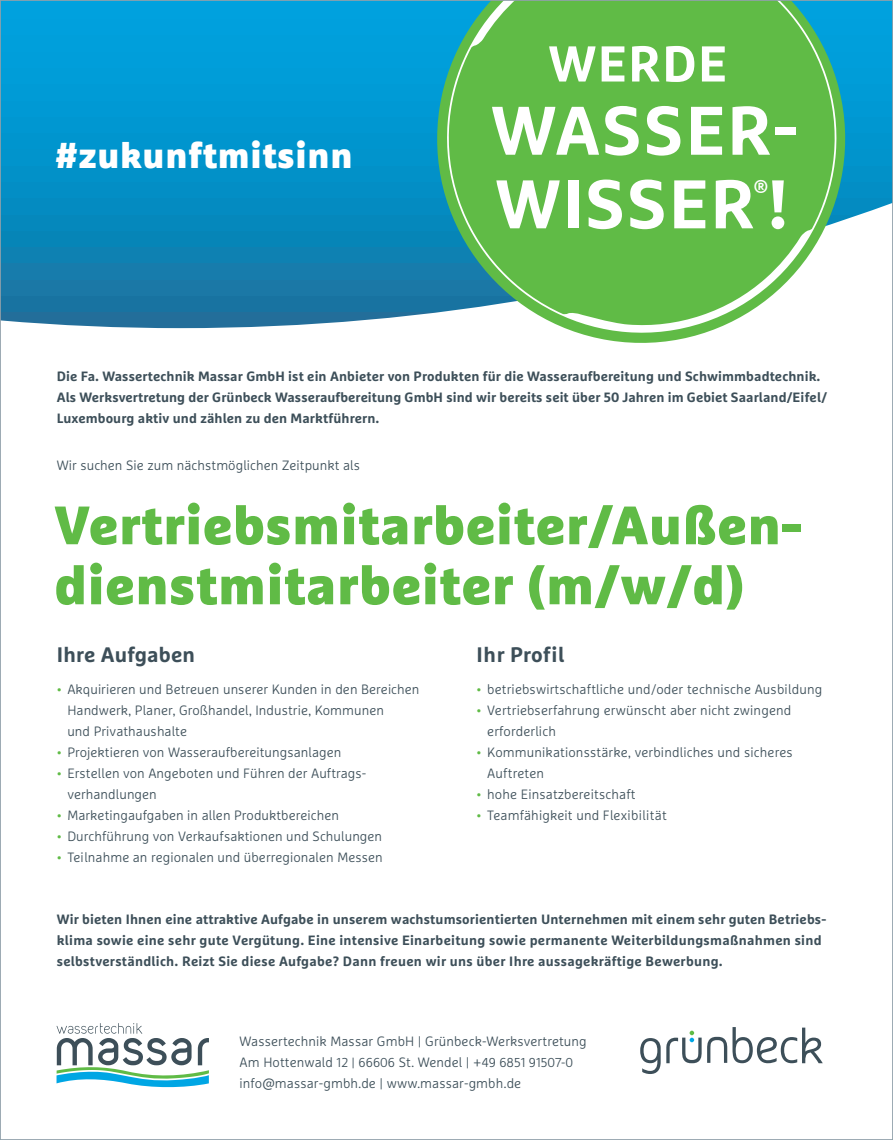
<style>
.page{position:relative;width:893px;height:1140px;background:#fff}
.page>*{position:absolute;margin:0;border:0;box-sizing:border-box;transform-origin:0 0}
.t1{font:700 68.55px/73.5px "Marselis Pro";letter-spacing:.03em;color:#fff}
.t2{font:900 54px/60px "Marselis Pro";letter-spacing:.01em;color:#60bb46}
.t3{font:700 50.25px "Marselis Pro";letter-spacing:.03em;color:#fff}
.t4{font:900 36px "Marselis Pro";letter-spacing:.02em;color:#fff}
.t5{font:700 21.15px "Marselis Pro";color:#fff}
.t6{font:700 21px "Marselis Pro";letter-spacing:.01em;color:#3d4f59}
.t7{font:700 21px "Marselis Pro";letter-spacing:.03em;color:#3d4f59}
.t8{font:300 13.5px/21px "Marselis Pro";letter-spacing:.005em;color:#3d4f59}
.t9{font:700 13.5px/21px "Marselis Pro";letter-spacing:.01em;color:#3d4f59}
.s1{color:#60bb46}
.s2{font-size:12.9px}
</style>
<div class="page">
<svg style="left:2px;top:2px;width:889px;height:326px;background:#0f93c7"></svg>
<svg style="left:422px;top:2px;width:438px;height:341px"></svg>
<svg style="left:441px;top:2px;width:401px;height:332px;background:#6abf5f"></svg>
<svg style="left:640px;top:1027px;width:183px;height:47px"></svg>
<svg style="left:57px;top:1023px;width:152px;height:65px"></svg>
<h3 class="t4" style="left:55px;top:133px;width:299px">#zukunftmitsinn</h3>
<h3 class="t3" style="left:548px;top:32px;width:180px">WERDE</h3>
<h1 class="t1" style="left:491px;top:93px;width:308px">WASSER-<br>WISSER !</h1>
<h3 class="t5" style="left:754px;top:174px;width:16px">®</h3>
<p class="t9" style="left:57px;top:365px;width:772px">Die Fa. Wassertechnik Massar GmbH ist ein Anbieter von Produkten für die Wasseraufbereitung und Schwimmbadtechnik.<br>Als Werksvertretung der Grünbeck Wasseraufbereitung GmbH sind wir bereits seit über 50 Jahren im Gebiet Saarland/Eifel/<br>Luxembourg aktiv und zählen zu den Marktführern.</p>
<p class="t8" style="left:57px;top:454px;width:305px">Wir suchen Sie zum nächstmöglichen Zeitpunkt als</p>
<h2 class="t2" style="left:54px;top:494px;width:749px">Vertriebsmitarbeiter/Außen&shy;dienstmitarbeiter (m/w/d)</h2>
<h3 class="t6" style="left:57px;top:641px;width:140px">Ihre Aufgaben</h3>
<p class="t8" style="left:67px;top:678px;width:354px;text-indent:-11px"><span class="s1">•</span> Akquirieren und Betreuen unserer Kunden in den Bereichen<br>Handwerk, Planer, Großhandel, Industrie, Kommunen<br>und Privathaushalte</p>
<p class="t8" style="left:57px;top:741px;width:286px"><span class="s1">•</span> Projektieren von Wasseraufbereitungsanlagen</p>
<p class="t8" style="left:67px;top:762px;width:300px;text-indent:-11px"><span class="s1">•</span> Erstellen von Angeboten und Führen der Auftrags&shy;verhandlungen</p>
<p class="t8" style="left:57px;top:804px;width:284px"><span class="s1">•</span> Marketingaufgaben in allen Produktbereichen</p>
<p class="t8" style="left:57px;top:825px;width:327px"><span class="s1">•</span> Durchführung von Verkaufsaktionen und Schulungen</p>
<p class="t8" style="left:57px;top:846px;width:327px"><span class="s1">•</span> Teilnahme an regionalen und überregionalen Messen</p>
<h3 class="t7" style="left:477px;top:641px;width:89px">Ihr Profil</h3>
<p class="t8" style="left:477px;top:678px;width:347px"><span class="s1">•</span> betriebswirtschaftliche und/oder technische Ausbildung</p>
<p class="t8" style="left:487px;top:699px;width:306px;text-indent:-11px"><span class="s1">•</span> Vertriebserfahrung erwünscht aber nicht zwingend erforderlich</p>
<p class="t8" style="left:487px;top:741px;width:307px;text-indent:-11px"><span class="s1">•</span> Kommunikationsstärke, verbindliches und sicheres<br>Auftreten</p>
<p class="t8" style="left:477px;top:783px;width:161px"><span class="s1">•</span> hohe Einsatzbereitschaft</p>
<p class="t8" style="left:477px;top:804px;width:192px"><span class="s1">•</span> Teamfähigkeit und Flexibilität</p>
<p class="t9" style="left:57px;top:908px;width:771px">Wir bieten Ihnen eine attraktive Aufgabe in unserem wachstumsorientierten Unternehmen mit einem sehr guten Betriebs&shy;klima sowie eine sehr gute Vergütung. Eine intensive Einarbeitung sowie permanente Weiterbildungsmaßnahmen sind selbstverständlich. Reizt Sie diese Aufgabe? Dann freuen wir uns über Ihre aussagekräftige Bewerbung.</p>
<p class="t8" style="left:240px;top:1031px;width:349px">Wassertechnik Massar GmbH | Grünbeck-Werksvertretung<br>Am Hottenwald <span class="s2">12 | 66606</span> St. Wendel | +<span class="s2">49 6851 91507-0 </span>info@massar-gmbh.de | www.massar-gmbh.de</p>
</div>
